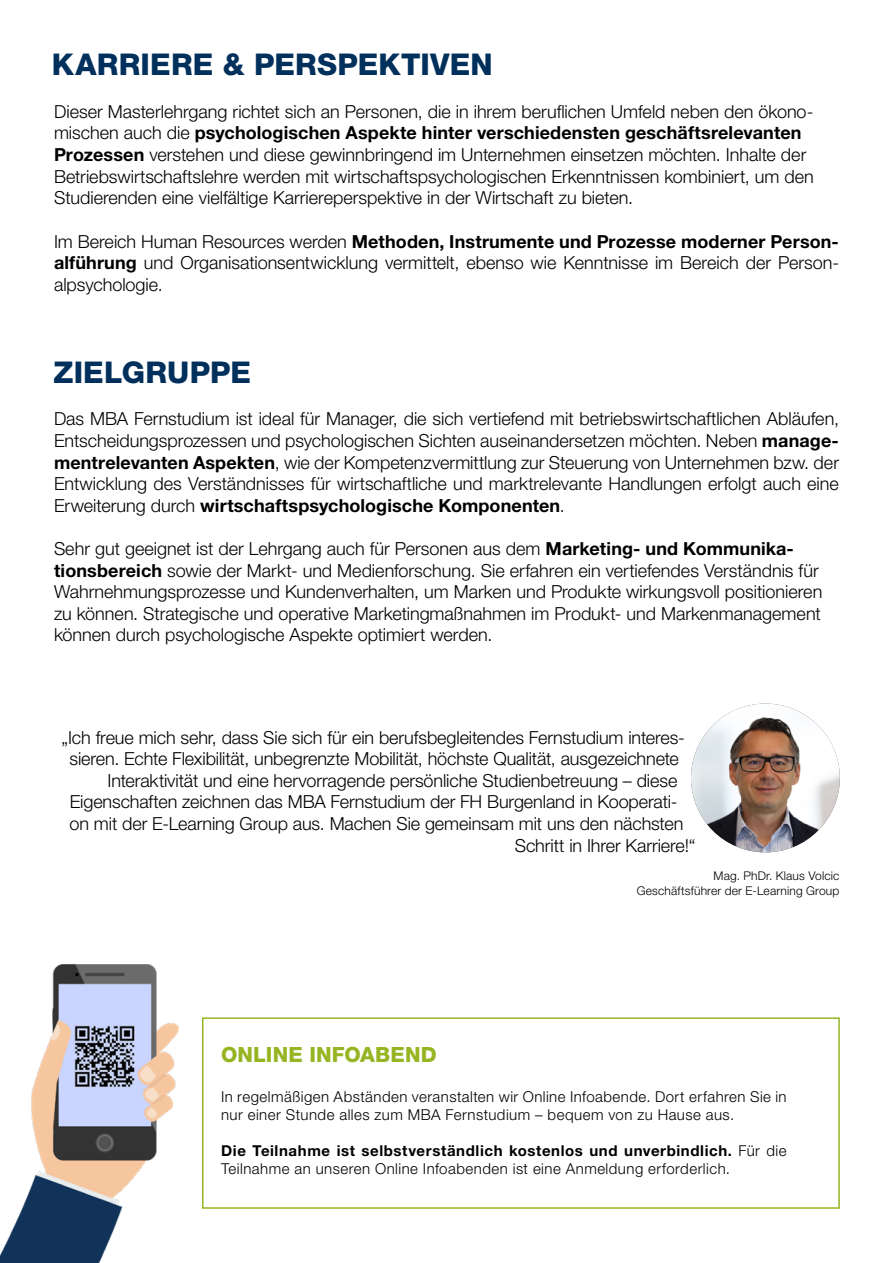
<style>
.page{position:relative;width:893px;height:1263px;background:#fff}
.page>*{position:absolute;margin:0;border:0;box-sizing:border-box;transform-origin:0 0}
.t1{font:800 30px "Helvetica Neue LT Std";letter-spacing:.01em;color:#00305b}
.t2{font:800 21px "Helvetica Neue LT Std";letter-spacing:.005em;color:#96b522}
.t3{font:300 18px/21.6px "Helvetica Neue LT Std";letter-spacing:-.005em;color:#000}
.t4{font:300 15px/18px "Helvetica Neue LT Std";letter-spacing:.03em;color:#000}
.t5{font:300 12px/14.4px "Helvetica Neue LT Std";letter-spacing:.015em;color:#000;text-align:right}
.s1{font-weight:700}
</style>
<div class="page">
<div style="left:202px;top:1017px;width:638px;height:192px;border:2px solid #96b522"></div>
<img style="left:0;top:964px;width:179px;height:299px">
<img style="left:691px;top:703px;width:149px;height:149px;border-radius:74px">
<h1 class="t1" style="left:52px;top:47px;width:442px">KARRIERE &amp; PERSPEKTIVEN</h1>
<p class="t3" style="left:54px;top:100px;width:761px">Dieser Masterlehrgang richtet sich an Personen, die in ihrem beruflichen Umfeld neben den ökono&shy;mischen auch die <span class="s1">psychologischen Aspekte hinter verschiedensten geschäftsrelevanten Prozessen</span> verstehen und diese gewinnbringend im Unternehmen einsetzen möchten. Inhalte der Betriebswirtschaftslehre werden mit wirtschaftspsychologischen Erkenntnissen kombiniert, um den Studierenden eine vielfältige Karriereperspektive in der Wirtschaft zu bieten.</p>
<p class="t3" style="left:54px;top:230px;width:786px;text-align:justify">Im Bereich Human Resources werden <span class="s1">Methoden, Instrumente und Prozesse moderner Person&shy;alführung</span> und Organisationsentwicklung vermittelt, ebenso wie Kenntnisse im Bereich der Person&shy;alpsychologie.</p>
<h1 class="t1" style="left:53px;top:354px;width:199px">ZIELGRUPPE</h1>
<p class="t3" style="left:54px;top:408px;width:786px;text-align:justify">Das MBA Fernstudium ist ideal für Manager, die sich vertiefend mit betriebswirtschaftlichen Abläufen, Entscheidungsprozessen und psychologischen Sichten auseinandersetzen möchten. Neben <span class="s1">manage&shy;mentrelevanten Aspekten</span>, wie der Kompetenzvermittlung zur Steuerung von Unternehmen bzw. der Entwicklung des Verständnisses für wirtschaftliche und marktrelevante Handlungen erfolgt auch eine Erweiterung durch <span class="s1">wirtschaftspsychologische Komponenten</span>.</p>
<p class="t3" style="left:54px;top:537px;width:770px">Sehr gut geeignet ist der Lehrgang auch für Personen aus dem <span class="s1">Marketing- und Kommunika&shy;tionsbereich</span> sowie der Markt- und Medienforschung. Sie erfahren ein vertiefendes Verständnis für Wahrnehmungsprozesse und Kundenverhalten, um Marken und Produkte wirkungsvoll positionieren zu können. Strategische und operative Marketingmaßnahmen im Produkt- und Markenmanagement können durch psychologische Aspekte optimiert werden.</p>
<p class="t3" style="left:62px;top:726px;width:625px">„Ich freue mich sehr, dass Sie sich für ein berufsbegleitendes Fernstudium interes-</p>
<p class="t3" style="left:69px;top:747px;width:611px">sieren. Echte Flexibilität, unbegrenzte Mobilität, höchste Qualität, ausgezeichnete</p>
<p class="t3" style="left:108px;top:769px;width:571px">Interaktivität und eine hervorragende persönliche Studienbetreuung – diese</p>
<p class="t3" style="left:70px;top:791px;width:609px">Eigenschaften zeichnen das MBA Fernstudium der FH Burgenland in Kooperati-</p>
<p class="t3" style="left:70px;top:812px;width:615px">on mit der E-Learning Group aus. Machen Sie gemeinsam mit uns den nächsten</p>
<p class="t3" style="left:515px;top:834px;width:182px">Schritt in Ihrer Karriere!“</p>
<p class="t5" style="left:637px;top:869px;width:204px">Mag. PhDr. Klaus Volcic<br>Geschäftsführer der E-Learning Group</p>
<p class="t2" style="left:221px;top:1042px;width:217px">ONLINE INFOABEND</p>
<p class="t4" style="left:221px;top:1087px;width:567px">In regelmäßigen Abständen veranstalten wir Online Infoabende. Dort erfahren Sie in nur einer Stunde alles zum MBA Fernstudium – bequem von zu Hause aus.</p>
<p class="t4" style="left:221px;top:1141px;width:567px"><span class="s1">Die Teilnahme ist selbstverständlich kostenlos und unverbindlich.</span> Für die<br>Teilnahme an unseren Online Infoabenden ist eine Anmeldung erforderlich.</p>
</div>
